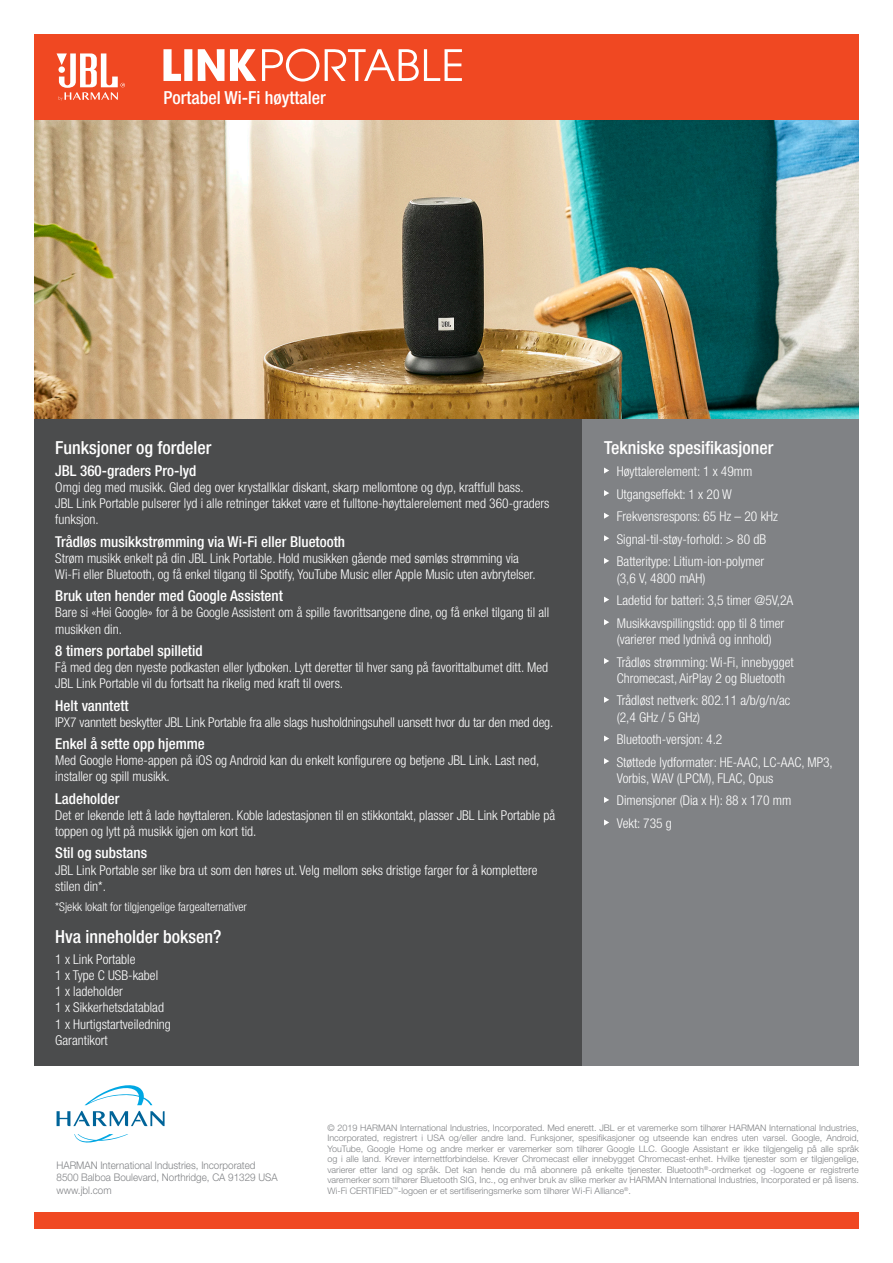
<style>
.page{position:relative;width:893px;height:1263px;background:#fff}
.page>*{position:absolute;margin:0;border:0;box-sizing:border-box;transform-origin:0 0}
.t1{font:500 condensed 18px "Helvetica Neue LT Pro";color:#fff}
.t2{font:500 condensed 15px "Helvetica Neue LT Pro";color:#fff}
.t3{font:300 condensed 13.5px/16.2px "Helvetica Neue LT Pro";color:#fff}
.t4{font:300 condensed 12px "Helvetica Neue LT Pro";color:#fff}
.t5{font:300 10.5px "Helvetica Neue LT Pro";color:#808285;scale:.94 1}
.t6{font:300 9px/10.5px "Helvetica Neue LT Pro";color:#808285;text-align:justify}
</style>
<div class="page">
<img style="left:34px;top:119px;width:825px;height:300px">
<div style="left:34px;top:34px;width:825px;height:85px;background:#f04822"></div>
<div style="left:34px;top:1213px;width:825px;height:16px;background:#f04822"></div>
<svg style="left:85px;top:1085px;width:67px;height:20px"></svg>
<svg style="left:74px;top:1134px;width:54px;height:9px"></svg>
<svg style="left:57px;top:1111px;width:108px;height:15px"></svg>
<svg style="left:57px;top:53px;width:68px;height:48px"></svg>
<div style="left:34px;top:419px;width:549px;height:647px;background:#4b4c4d"></div>
<div style="left:583px;top:419px;width:276px;height:647px;background:#808285"></div>
<svg style="left:604px;top:467px;width:5px;height:6px"></svg>
<svg style="left:604px;top:490px;width:5px;height:6px"></svg>
<svg style="left:604px;top:513px;width:5px;height:6px"></svg>
<svg style="left:604px;top:535px;width:5px;height:6px"></svg>
<svg style="left:604px;top:558px;width:5px;height:6px"></svg>
<svg style="left:604px;top:597px;width:5px;height:6px"></svg>
<svg style="left:604px;top:619px;width:5px;height:6px"></svg>
<svg style="left:604px;top:658px;width:5px;height:6px"></svg>
<svg style="left:604px;top:697px;width:5px;height:6px"></svg>
<svg style="left:604px;top:735px;width:5px;height:6px"></svg>
<svg style="left:604px;top:758px;width:5px;height:6px"></svg>
<svg style="left:604px;top:797px;width:5px;height:6px"></svg>
<svg style="left:604px;top:819px;width:5px;height:6px"></svg>
<svg style="left:163px;top:49px;width:18px;height:32px"></svg>
<div style="left:184px;top:49px;width:8px;height:32px;background:#fff"></div>
<svg style="left:198px;top:49px;width:58px;height:32px"></svg>
<svg style="left:262px;top:49px;width:57px;height:33px"></svg>
<svg style="left:325px;top:49px;width:137px;height:32px"></svg>
<p class="t1" style="left:163px;top:87px;width:164px">Portabel Wi-Fi høyttaler</p>
<p class="t1" style="left:55px;top:436px;width:158px">Funksjoner og fordeler</p>
<p class="t2" style="left:55px;top:461px;width:142px">JBL 360-graders Pro-lyd</p>
<p class="t3" style="left:55px;top:479px;width:496px">Omgi deg med musikk. Gled deg over krystallklar diskant, skarp mellomtone og dyp, kraftfull bass.<br>JBL Link Portable pulserer lyd i alle retninger takket være et fulltone-høyttalerelement med 360-graders funksjon.</p>
<p class="t2" style="left:55px;top:532px;width:291px">Trådløs musikkstrømming via Wi-Fi eller Bluetooth</p>
<p class="t3" style="left:55px;top:550px;width:482px">Strøm musikk enkelt på din JBL Link Portable. Hold musikken gående med sømløs strømming via<br>Wi-Fi eller Bluetooth, og få enkel tilgang til Spotify, YouTube Music eller Apple Music uten avbrytelser.</p>
<p class="t2" style="left:55px;top:587px;width:229px">Bruk uten hender med Google Assistent</p>
<p class="t3" style="left:55px;top:604px;width:495px">Bare si «Hei Google» for å be Google Assistent om å spille favorittsangene dine, og få enkel tilgang til all musikken din.</p>
<p class="t2" style="left:55px;top:642px;width:149px">8 timers portabel spilletid</p>
<p class="t3" style="left:55px;top:659px;width:494px">Få med deg den nyeste podkasten eller lydboken. Lytt deretter til hver sang på favorittalbumet ditt. Med<br>JBL Link Portable vil du fortsatt ha rikelig med kraft til overs.</p>
<p class="t2" style="left:55px;top:696px;width:75px">Helt vanntett</p>
<p class="t3" style="left:55px;top:714px;width:500px">IPX7 vanntett beskytter JBL Link Portable fra alle slags husholdningsuhell uansett hvor du tar den med deg.</p>
<p class="t2" style="left:55px;top:735px;width:151px">Enkel å sette opp hjemme</p>
<p class="t3" style="left:55px;top:752px;width:485px">Med Google Home-appen på iOS og Android kan du enkelt konfigurere og betjene JBL Link. Last ned, installer og spill musikk.</p>
<p class="t2" style="left:55px;top:789px;width:66px">Ladeholder</p>
<p class="t3" style="left:55px;top:807px;width:501px">Det er lekende lett å lade høyttaleren. Koble ladestasjonen til en stikkontakt, plasser JBL Link Portable på toppen og lytt på musikk igjen om kort tid.</p>
<p class="t2" style="left:55px;top:844px;width:93px">Stil og substans</p>
<p class="t3" style="left:55px;top:861px;width:484px">JBL Link Portable ser like bra ut som den høres ut. Velg mellom seks dristige farger for å komplettere stilen din*.</p>
<p class="t4" style="left:55px;top:900px;width:193px">*Sjekk lokalt for tilgjengelige fargealternativer</p>
<p class="t1" style="left:55px;top:926px;width:168px">Hva inneholder boksen?</p>
<p class="t3" style="left:55px;top:951px;width:82px">1 x Link Portable</p>
<p class="t3" style="left:55px;top:967px;width:104px">1 x Type C USB-kabel</p>
<p class="t3" style="left:55px;top:983px;width:69px">1 x ladeholder</p>
<p class="t3" style="left:55px;top:999px;width:110px">1 x Sikkerhetsdatablad</p>
<p class="t3" style="left:55px;top:1016px;width:117px">1 x Hurtigstartveiledning</p>
<p class="t3" style="left:55px;top:1032px;width:54px">Garantikort</p>
<p class="t1" style="left:604px;top:436px;width:171px">Tekniske spesifikasjoner</p>
<p class="t3" style="left:617px;top:463px;width:137px">Høyttalerelement: 1 x 49mm</p>
<p class="t3" style="left:617px;top:486px;width:117px">Utgangseffekt: 1 x 20 W</p>
<p class="t3" style="left:617px;top:508px;width:163px">Frekvensrespons: 65 Hz – 20 kHz</p>
<p class="t3" style="left:617px;top:531px;width:151px">Signal-til-støy-forhold: &gt; 80 dB</p>
<p class="t3" style="left:617px;top:553px;width:149px">Batteritype: Litium-ion-polymer (3,6 V, 4800 mAH)</p>
<p class="t3" style="left:617px;top:592px;width:178px">Ladetid for batteri: 3,5 timer @5V,2A</p>
<p class="t3" style="left:617px;top:615px;width:169px">Musikkavspillingstid: opp til 8 timer (varierer med lydnivå og innhold)</p>
<p class="t3" style="left:617px;top:653px;width:178px">Trådløs strømming: Wi-Fi, innebygget<br>Chromecast, AirPlay 2 og Bluetooth</p>
<p class="t3" style="left:617px;top:692px;width:175px">Trådløst nettverk: 802.11 a/b/g/n/ac (2,4 GHz / 5 GHz)</p>
<p class="t3" style="left:617px;top:731px;width:107px">Bluetooth-versjon: 4.2</p>
<p class="t3" style="left:617px;top:754px;width:218px">Støttede lydformater: HE-AAC, LC-AAC, MP3,<br>Vorbis, WAV (LPCM), FLAC, Opus</p>
<p class="t3" style="left:617px;top:792px;width:176px">Dimensjoner (Dia x H): 88 x 170 mm</p>
<p class="t3" style="left:617px;top:815px;width:57px">Vekt: 735 g</p>
<p class="t5" style="left:57px;top:1158px;width:213px">HARMAN International Industries, Incorporated</p>
<p class="t5" style="left:57px;top:1171px;width:237px">8500 Balboa Boulevard, Northridge, CA 91329 USA</p>
<p class="t5" style="left:57px;top:1184px;width:60px">www.jbl.com</p>
<p class="t6" style="left:327px;top:1122px;width:533px">© 2019 HARMAN International Industries, Incorporated. Med enerett. JBL er et varemerke som tilhører HARMAN International Industries, Incorporated, registrert i USA og/eller andre land. Funksjoner, spesifikasjoner og utseende kan endres uten varsel. Google, Android, YouTube, Google Home og andre merker er varemerker som tilhører Google LLC. Google Assistant er ikke tilgjengelig på alle språk og i alle land. Krever internettforbindelse. Krever Chromecast eller innebygget Chromecast-enhet. Hvilke tjenester som er tilgjengelige, varierer etter land og språk. Det kan hende du må abonnere på enkelte tjenester. Bluetooth<sup>®</sup>-ordmerket og -logoene er registrerte varemerker som tilhører Bluetooth SIG, Inc., og enhver bruk av slike merker av HARMAN International Industries, Incorporated er på lisens.<br>Wi-Fi CERTIFIED<sup>™</sup>-logoen er et sertifiseringsmerke som tilhører Wi-Fi Alliance<sup>®</sup>.</p>
</div>
